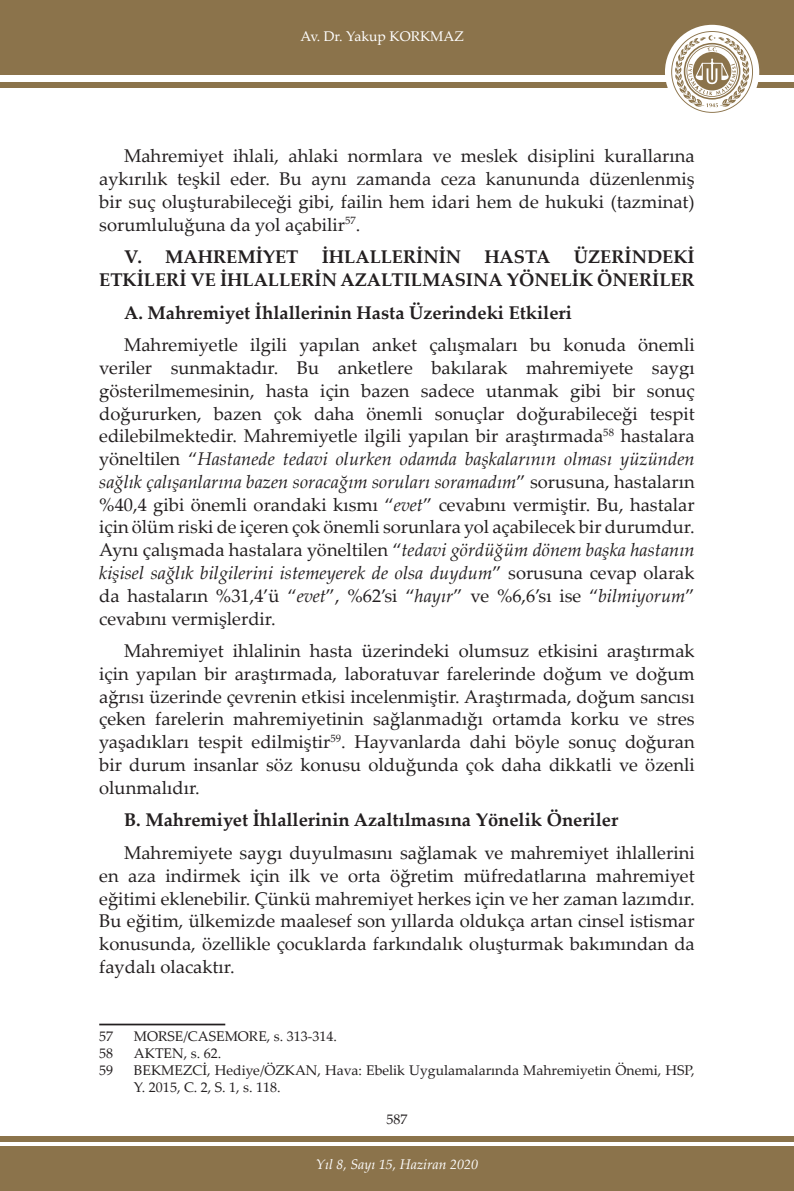
<style>
.page{position:relative;width:794px;height:1191px;background:#fff}
.page>*{position:absolute;margin:0;border:0;box-sizing:border-box;transform-origin:0 0}
.t1{font:18.38px/22.8px "Palatino Linotype";color:#231f20;text-align:justify}
.t2{font:700 18.38px/22.8px "Palatino Linotype";color:#231f20;text-align:right}
.t3{font:14px/16.8px "Palatino Linotype";color:#231f20}
.t4{font:italic 14px "Palatino Linotype";color:#fff}
.t5{font:14px "Palatino Linotype";color:#fff}
.s1{font-style:italic}
</style>
<div class="page">
<div style="left:0;top:1136px;width:794px;height:5px;background:#8b734b"></div>
<div style="left:0;top:1146px;width:794px;height:45px;background:#8b734b"></div>
<div style="left:0;top:82px;width:794px;height:6px;background:#8b734b"></div>
<div style="left:0;top:0;width:794px;height:74px;background:#8b734b"></div>
<div style="left:665px;top:25px;width:94px;height:94px;background:#fff;border-radius:50%"></div>
<svg style="left:671px;top:31px;width:82px;height:82px"></svg>
<hr style="left:99px;top:1023px;width:126px;height:2px;background:#231f20">
<p class="t5" style="left:300px;top:26px;width:165px">Av. Dr. Yakup KORKMAZ</p>
<p class="t1" style="left:99px;top:144px;width:597px;text-indent:25px">Mahremiyet ihlali, ahlaki normlara ve meslek disiplini kurallarına aykırılık teşkil eder. Bu aynı zamanda ceza kanununda düzenlenmiş bir suç oluşturabileceği gibi, failin hem idari hem de hukuki (tazminat) sorumluluğuna da yol açabilir<sup>57</sup>.</p>
<p class="t2" style="left:124px;top:245px;width:176px">V. MAHREMİYET</p>
<p class="t2" style="left:322px;top:245px;width:141px">İHLALLERİNİN</p>
<p class="t2" style="left:484px;top:245px;width:68px">HASTA</p>
<p class="t2" style="left:99px;top:245px;width:597px">ÜZERİNDEKİ<br>ETKİLERİ VE İHLALLERİN AZALTILMASINA YÖNELİK ÖNERİLER</p>
<p class="t2" style="left:124px;top:300px;width:449px">A. Mahremiyet İhlallerinin Hasta Üzerindeki Etkileri</p>
<p class="t1" style="left:99px;top:333px;width:597px;text-indent:25px">Mahremiyetle ilgili yapılan anket çalışmaları bu konuda önemli veriler sunmaktadır. Bu anketlere bakılarak mahremiyete saygı gösterilmemesinin, hasta için bazen sadece utanmak gibi bir sonuç doğururken, bazen çok daha önemli sonuçlar doğurabileceği tespit edilebilmektedir. Mahremiyetle ilgili yapılan bir araştırmada<sup>58</sup> hastalara yöneltilen “<span class="s1">Hastanede tedavi olurken odamda başkalarının olması yüzünden sağlık çalışanlarına bazen soracağım soruları soramadım</span>” sorusuna, hastaların %40,4 gibi önemli orandaki kısmı “<span class="s1">evet</span>” cevabını vermiştir. Bu, hastalar için ölüm riski de içeren çok önemli sorunlara yol açabilecek bir durumdur.<br>Aynı çalışmada hastalara yöneltilen “<span class="s1">tedavi gördüğüm dönem başka hastanın kişisel sağlık bilgilerini istemeyerek de olsa duydum</span>” sorusuna cevap olarak da hastaların %31,4’ü “<span class="s1">evet</span>”, %62’si “<span class="s1">hayır</span>” ve %6,6’sı ise “<span class="s1">bilmiyorum</span>” cevabını vermişlerdir.</p>
<p class="t1" style="left:99px;top:639px;width:597px;text-indent:25px">Mahremiyet ihlalinin hasta üzerindeki olumsuz etkisini araştırmak için yapılan bir araştırmada, laboratuvar farelerinde doğum ve doğum ağrısı üzerinde çevrenin etkisi incelenmiştir. Araştırmada, doğum sancısı çeken farelerin mahremiyetinin sağlanmadığı ortamda korku ve stres yaşadıkları tespit edilmiştir<sup>59</sup>. Hayvanlarda dahi böyle sonuç doğuran bir durum insanlar söz konusu olduğunda çok daha dikkatli ve özenli olunmalıdır.</p>
<p class="t2" style="left:124px;top:808px;width:495px">B. Mahremiyet İhlallerinin Azaltılmasına Yönelik Öneriler</p>
<p class="t1" style="left:99px;top:840px;width:597px;text-indent:25px">Mahremiyete saygı duyulmasını sağlamak ve mahremiyet ihlallerini en aza indirmek için ilk ve orta öğretim müfredatlarına mahremiyet eğitimi eklenebilir. Çünkü mahremiyet herkes için ve her zaman lazımdır.<br>Bu eğitim, ülkemizde maalesef son yıllarda oldukça artan cinsel istismar konusunda, özellikle çocuklarda farkındalık oluşturmak bakımından da faydalı olacaktır.</p>
<p class="t3" style="left:99px;top:1027px;width:15px">57</p>
<p class="t3" style="left:134px;top:1027px;width:204px">MORSE/CASEMORE, s. 313-314.</p>
<p class="t3" style="left:99px;top:1044px;width:15px">58</p>
<p class="t3" style="left:134px;top:1044px;width:89px">AKTEN, s. 62.</p>
<p class="t3" style="left:99px;top:1061px;width:15px">59</p>
<p class="t3" style="left:134px;top:1061px;width:562px">BEKMEZCİ, Hediye/ÖZKAN, Hava: Ebelik Uygulamalarında Mahremiyetin Önemi, HSP,<br>Y. 2015, C. 2, S. 1, s. 118.</p>
<p class="t3" style="left:386px;top:1110px;width:22px">587</p>
<p class="t4" style="left:316px;top:1154px;width:164px">Yıl 8, Sayı 15, Haziran 2020</p>
</div>
